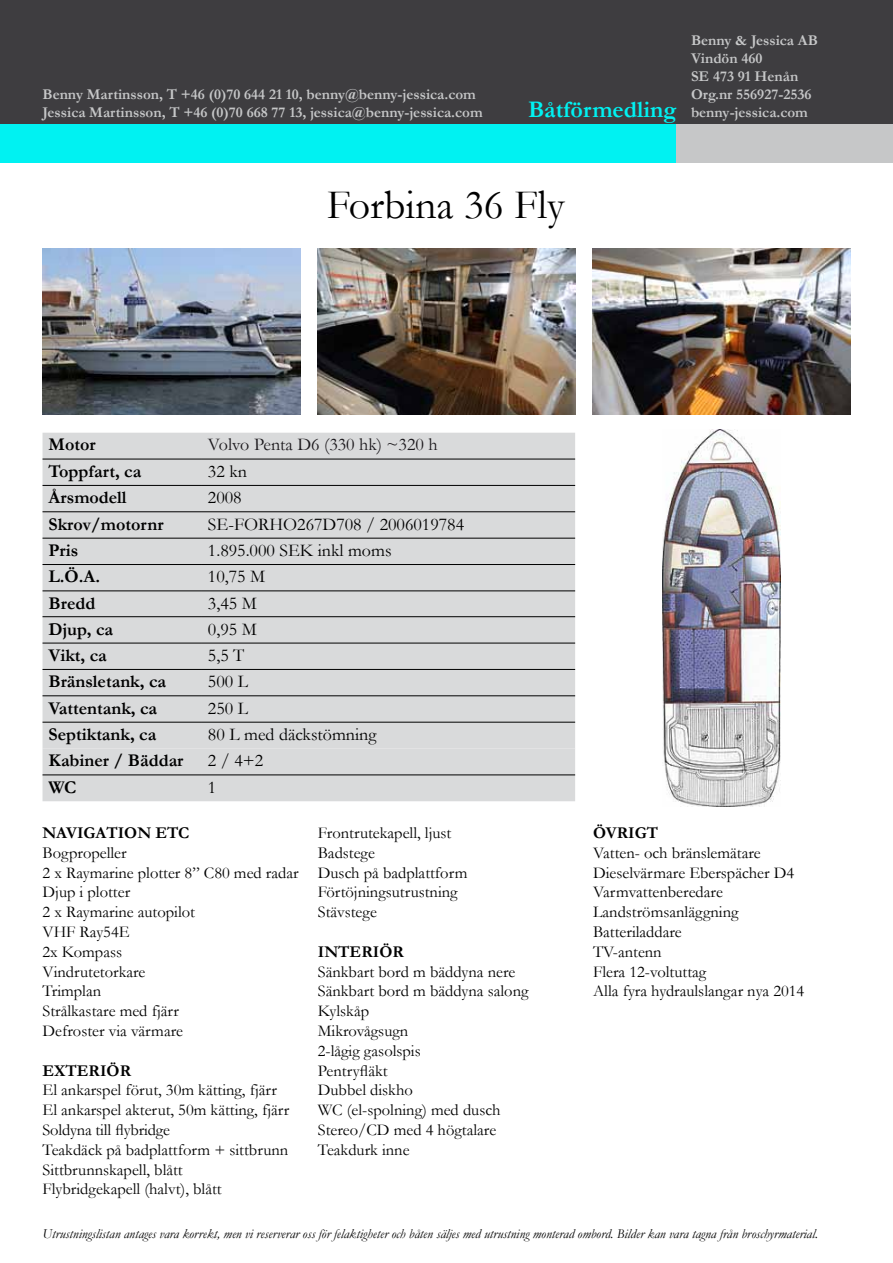
<style>
.page{position:relative;width:893px;height:1263px;background:#fff}
.page>*{position:absolute;margin:0;border:0;box-sizing:border-box;transform-origin:0 0}
.t1{font:42px "Garamond";color:#000}
.t2{font:700 18px "Garamond";color:#000}
.t3{font:18px "Garamond";color:#000}
.t4{font:18px "Garamond";color:#1a171b}
.t5{font:16.5px/19.8px "Garamond";color:#000}
.t6{font:700 16.5px "Garamond";color:#000}
.t7{font:700 15px/18px "Garamond";color:#c6c7c8}
.t8{font:italic 13.5px "Garamond";color:#000}
.s1{font-size:24px;color:#00f2f2}
</style>
<div class="page">
<div style="left:0;top:0;width:893px;height:124px;background:#3e3d40"></div>
<div style="left:0;top:124px;width:676px;height:38px;background:#00f2f2"></div>
<div style="left:676px;top:124px;width:217px;height:38px;background:#c6c7c8"></div>
<img style="left:42px;top:249px;width:259px;height:165px">
<img style="left:592px;top:249px;width:259px;height:165px">
<img style="left:317px;top:249px;width:258px;height:165px">
<img style="left:663px;top:429px;width:118px;height:378px">
<div style="left:43px;top:433px;width:532px;height:210px;background:#d9dadb"></div>
<div style="left:43px;top:486px;width:532px;height:78px;background:#d9dadb"></div>
<div style="left:43px;top:644px;width:532px;height:157px;background:#d9dadb"></div>
<hr style="left:43px;top:459px;width:159px;height:1px;background:#000">
<hr style="left:202px;top:459px;width:373px;height:1px;background:#000">
<hr style="left:43px;top:485px;width:159px;height:1px;background:#000">
<hr style="left:202px;top:485px;width:373px;height:1px;background:#000">
<hr style="left:43px;top:511px;width:159px;height:1px;background:#000">
<hr style="left:202px;top:511px;width:373px;height:1px;background:#000">
<hr style="left:43px;top:538px;width:159px;height:1px;background:#000">
<hr style="left:202px;top:538px;width:373px;height:1px;background:#000">
<hr style="left:43px;top:564px;width:159px;height:1px;background:#000">
<hr style="left:202px;top:564px;width:373px;height:1px;background:#000">
<hr style="left:43px;top:591px;width:159px;height:1px;background:#000">
<hr style="left:202px;top:591px;width:373px;height:1px;background:#000">
<hr style="left:43px;top:616px;width:159px;height:1px;background:#000">
<hr style="left:202px;top:616px;width:373px;height:1px;background:#000">
<hr style="left:43px;top:643px;width:159px;height:1px;background:#000">
<hr style="left:202px;top:643px;width:373px;height:1px;background:#000">
<hr style="left:43px;top:669px;width:159px;height:1px;background:#000">
<hr style="left:202px;top:669px;width:373px;height:1px;background:#000">
<hr style="left:43px;top:695px;width:159px;height:1px;background:#000">
<hr style="left:202px;top:695px;width:373px;height:1px;background:#000">
<hr style="left:43px;top:722px;width:159px;height:1px;background:#000">
<hr style="left:202px;top:722px;width:373px;height:1px;background:#000">
<hr style="left:43px;top:775px;width:159px;height:1px;background:#000">
<hr style="left:202px;top:775px;width:373px;height:1px;background:#000">
<p class="t7" style="left:43px;top:86px;width:442px">Benny Martinsson, T +46 (0)70 644 21 10, benny@benny-jessica.com<br>Jessica Martinsson, T +46 (0)70 668 77 13, jessica@benny-jessica.com</p>
<p class="t7" style="left:691px;top:31px;width:128px">Benny &amp; Jessica AB</p>
<p class="t7" style="left:691px;top:49px;width:73px">Vindön 460</p>
<p class="t7" style="left:691px;top:67px;width:109px">SE 473 91 Henån</p>
<p class="t7" style="left:691px;top:85px;width:122px">Org.nr 556927-2536</p>
<p class="t7" style="left:528px;top:103px;width:281px"><span class="s1">Båtförmedling</span> benny-jessica.com</p>
<h1 class="t1" style="left:327px;top:177px;width:240px">Forbina 36 Fly</h1>
<p class="t2" style="left:49px;top:432px;width:49px">Motor</p>
<p class="t4" style="left:208px;top:433px;width:231px">Volvo Penta D6 (330 hk) ~320 h</p>
<p class="t2" style="left:49px;top:459px;width:94px">Toppfart, ca</p>
<p class="t3" style="left:208px;top:459px;width:41px">32 kn</p>
<p class="t2" style="left:49px;top:485px;width:80px">Årsmodell</p>
<p class="t3" style="left:208px;top:485px;width:35px">2008</p>
<p class="t2" style="left:49px;top:512px;width:117px">Skrov/motornr</p>
<p class="t3" style="left:208px;top:512px;width:258px">SE-FORHO267D708 / 2006019784</p>
<p class="t2" style="left:49px;top:538px;width:31px">Pris</p>
<p class="t3" style="left:208px;top:538px;width:185px">1.895.000 SEK inkl moms</p>
<p class="t2" style="left:49px;top:564px;width:53px">L.Ö.A.</p>
<p class="t3" style="left:208px;top:565px;width:59px">10,75 M</p>
<p class="t2" style="left:49px;top:591px;width:48px">Bredd</p>
<p class="t3" style="left:208px;top:591px;width:50px">3,45 M</p>
<p class="t2" style="left:49px;top:617px;width:66px">Djup, ca</p>
<p class="t3" style="left:208px;top:617px;width:50px">0,95 M</p>
<p class="t2" style="left:49px;top:643px;width:60px">Vikt, ca</p>
<p class="t3" style="left:208px;top:643px;width:38px">5,5 T</p>
<p class="t2" style="left:49px;top:669px;width:119px">Bränsletank, ca</p>
<p class="t3" style="left:208px;top:669px;width:42px">500 L</p>
<p class="t2" style="left:49px;top:696px;width:110px">Vattentank, ca</p>
<p class="t3" style="left:208px;top:696px;width:42px">250 L</p>
<p class="t2" style="left:49px;top:722px;width:109px">Septiktank, ca</p>
<p class="t3" style="left:208px;top:722px;width:170px">80 L med däckstömning</p>
<p class="t2" style="left:49px;top:748px;width:136px">Kabiner / Bäddar</p>
<p class="t3" style="left:208px;top:749px;width:57px">2 / 4+2</p>
<p class="t2" style="left:49px;top:775px;width:29px">WC</p>
<p class="t3" style="left:208px;top:775px;width:10px">1</p>
<p class="t6" style="left:43px;top:821px;width:148px">NAVIGATION ETC</p>
<p class="t5" style="left:43px;top:842px;width:258px">Bogpropeller<br>2 x Raymarine plotter 8” C80 med radar<br>Djup i plotter<br>2 x Raymarine autopilot<br>VHF Ray54E<br>2x Kompass<br>Vindrutetorkare<br>Trimplan<br>Strålkastare med fjärr<br>Defroster via värmare</p>
<p class="t6" style="left:43px;top:1059px;width:90px">EXTERIÖR</p>
<p class="t5" style="left:43px;top:1080px;width:248px">El ankarspel förut, 30m kätting, fjärr El ankarspel akterut, 50m kätting, fjärr Soldyna till flybridge<br>Teakdäck på badplattform + sittbrunn Sittbrunnskapell, blått<br>Flybridgekapell (halvt), blått</p>
<p class="t5" style="left:318px;top:822px;width:151px">Frontrutekapell, ljust<br>Badstege<br>Dusch på badplattform<br>Förtöjningsutrustning<br>Stävstege</p>
<p class="t6" style="left:318px;top:940px;width:88px">INTERIÖR</p>
<p class="t5" style="left:318px;top:961px;width:212px">Sänkbart bord m bäddyna nere<br>Sänkbart bord m bäddyna salong<br>Kylskåp<br>Mikrovågsugn<br>2-lågig gasolspis<br>Pentryfläkt<br>Dubbel diskho<br>WC (el-spolning) med dusch<br>Stereo/CD med 4 högtalare<br>Teakdurk inne</p>
<p class="t6" style="left:593px;top:821px;width:67px">ÖVRIGT</p>
<p class="t5" style="left:593px;top:842px;width:213px">Vatten- och bränslemätare<br>Dieselvärmare Eberspächer D4<br>Varmvattenberedare<br>Landströmsanläggning<br>Batteriladdare<br>TV-antenn<br>Flera 12-voltuttag<br>Alla fyra hydraulslangar nya 2014</p>
<p class="t8" style="left:43px;top:1225px;width:777px">Utrustningslistan antages vara korrekt, men vi reserverar oss för felaktigheter och båten säljes med utrustning monterad ombord. Bilder kan vara tagna från broschyrmaterial.</p>
</div>
